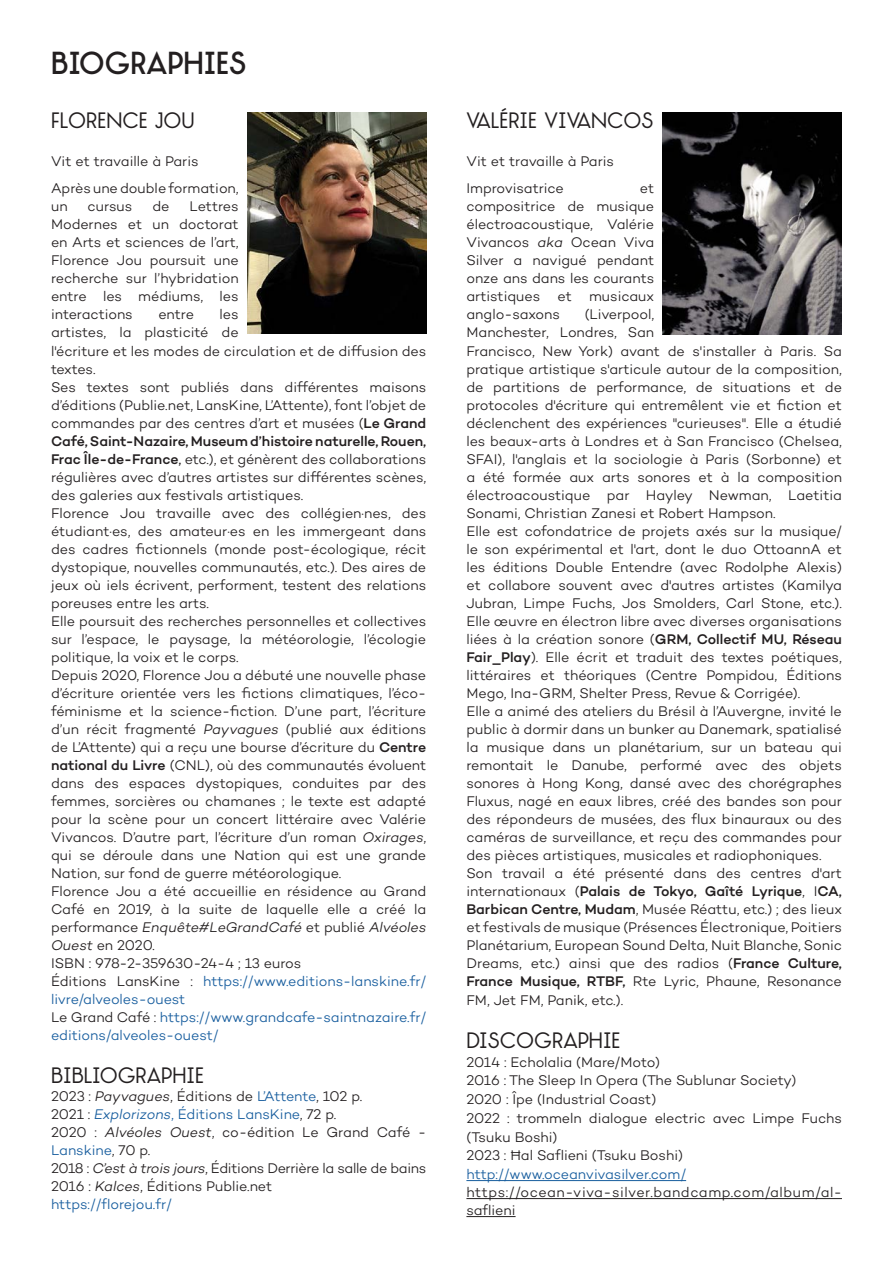
<style>
.page{position:relative;width:893px;height:1263px;background:#fff}
.page>*{position:absolute;margin:0;border:0;box-sizing:border-box;transform-origin:0 0}
.Sous_titre{font:700 30px "TJ Evolette A";color:#231f20}
.Sous_titre-2{font:21px "TJ Evolette A";color:#231f20}
.Vernissage___Lieux{font:300 14.25px/18px "Campton";letter-spacing:-.005em;color:#231f20;text-align:justify}
.note{font:300 14.25px/18px "Campton";color:#231f20}
.Vernissage___Lieux-2{font:300 14.25px/18px "Campton";color:#175d9e}
.note-2{font:300 14.25px/18px "Campton";letter-spacing:.03em;color:#231f20}
.Vernissage___Lieux-3{font:300 14.25px "Campton";letter-spacing:-.025em;color:#231f20}
.note-3{font:300 14.25px "Campton";letter-spacing:-.01em;color:#175d9e}
.s1{font-weight:500}
.s2{font-weight:400}
.s3{font-style:italic}
.s4{color:#231f20}
.s5{color:#175d9e}
</style>
<div class="page">
<img style="left:247px;top:113px;width:179px;height:221px">
<hr style="left:466px;top:1180px;width:220px;height:1px;background:#175d9e">
<hr style="left:466px;top:1198px;width:376px;height:1px;background:#231f20">
<hr style="left:466px;top:1216px;width:50px;height:1px;background:#231f20">
<img style="left:663px;top:113px;width:179px;height:221px">
<p class="Sous_titre" style="left:51px;top:45px;width:38px">BIOGRAP</p>
<p class="Sous_titre" style="left:183px;top:45px;width:65px">HIES</p>
<p class="Sous_titre-2" style="left:51px;top:108px;width:145px">FLORENCE JOU</p>
<p class="Vernissage___Lieux" style="left:51px;top:152px;width:149px">Vit et travaille à Paris</p>
<p class="Vernissage___Lieux" style="left:51px;top:179px;width:189px">Après une double formation, un</p>
<p class="Vernissage___Lieux" style="left:88px;top:197px;width:46px">cursus</p>
<p class="Vernissage___Lieux" style="left:152px;top:197px;width:19px">de</p>
<p class="Vernissage___Lieux" style="left:51px;top:197px;width:189px;text-indent:138px">Lettres Modernes et un doctorat en Arts et sciences de l’art, Florence Jou poursuit une recherche sur l’hybridation entre les médiums, les interactions</p>
<p class="Vernissage___Lieux" style="left:51px;top:305px;width:189px;text-align:right">les<br>artistes, la plasticité de</p>
<p class="Vernissage___Lieux" style="left:158px;top:305px;width:37px">entre</p>
<p class="Vernissage___Lieux" style="left:51px;top:342px;width:377px">l'écriture et les modes de circulation et de diffusion des textes.</p>
<p class="Vernissage___Lieux" style="left:51px;top:378px;width:377px">Ses textes sont publiés dans différentes maisons d’éditions (Publie.net, LansKine, L’Attente), font l’objet de commandes par des centres d’art et musées (<span class="s1">Le Grand Café, Saint-Nazaire, Museum d’histoire naturelle, Rouen, Frac Île-de-France</span><span class="s2">,</span> etc.), et génèrent des collaborations régulières avec d’autres artistes sur différentes scènes, des galeries aux festivals artistiques.</p>
<p class="Vernissage___Lieux" style="left:51px;top:504px;width:377px">Florence Jou travaille avec des collégien·nes, des étudiant·es, des amateur·es en les immergeant dans des cadres fictionnels (monde post-écologique, récit dystopique, nouvelles communautés, etc.). Des aires de jeux où iels écrivent, performent, testent des relations poreuses entre les arts.</p>
<p class="Vernissage___Lieux" style="left:51px;top:612px;width:377px">Elle poursuit des recherches personnelles et collectives sur l’espace, le paysage, la météorologie, l’écologie politique, la voix et le corps.</p>
<p class="Vernissage___Lieux" style="left:51px;top:666px;width:377px">Depuis 2020, Florence Jou a débuté une nouvelle phase d’écriture orientée vers les fictions climatiques, l’éco&shy;féminisme et la science-fiction. D’une part, l’écriture d’un récit fragmenté <span class="s3">Payvagues</span> (publié aux éditions de L’Attente) qui a reçu une bourse d’écriture du <span class="s1">Centre national du Livre</span> (CNL), où des communautés évoluent dans des espaces dystopiques, conduites par des femmes, sorcières ou chamanes ; le texte est adapté pour la scène pour un concert littéraire avec Valérie Vivancos. D’autre part, l’écriture d’un roman <span class="s3">Oxirages</span>, qui se déroule dans une Nation qui est une grande Nation, sur fond de guerre météorologique.</p>
<p class="Vernissage___Lieux" style="left:51px;top:882px;width:377px">Florence Jou a été accueillie en résidence au Grand Café en 2019, à la suite de laquelle elle a créé la performance <span class="s3">Enquête#LeGrandCafé</span> et publié <span class="s3">Alvéoles Ouest</span> en 2020<span class="s3">.</span></p>
<p class="Vernissage___Lieux" style="left:51px;top:954px;width:252px">ISBN : 978-2-359630-24-4 ; 13 euros</p>
<p class="Vernissage___Lieux-2" style="left:51px;top:972px;width:377px"><span class="s4">Éditions LansKine :</span> https://www.editions-lanskine.fr/ livre/alveoles-ouest</p>
<p class="Vernissage___Lieux-2" style="left:51px;top:1008px;width:377px"><span class="s4">Le Grand Café :</span> https://www.grandcafe-saintnazaire.fr/ editions/alveoles-ouest/</p>
<p class="Sous_titre-2" style="left:51px;top:1063px;width:154px">BIBLIOGRAPHIE</p>
<p class="Vernissage___Lieux" style="left:51px;top:1087px;width:313px">2023 : <span class="s3">Payvagues</span>, Éditions de <span class="s5">L’Attente</span>, 102 p.</p>
<p class="Vernissage___Lieux-2" style="left:51px;top:1105px;width:287px"><span class="s4">2021 :</span> <span class="s3">Explorizons</span>, Éditions LansKine<span class="s4">, 72 p.</span></p>
<p class="Vernissage___Lieux" style="left:51px;top:1123px;width:377px">2020 : <span class="s3">Alvéoles Ouest</span>, co-édition Le Grand Café -<br><span class="s5">Lanskine</span>, 70 p.</p>
<p class="Vernissage___Lieux-3" style="left:51px;top:1159px;width:377px">2018 : <span class="s3">C’est à trois jours</span>, Éditions Derrière la salle de bains</p>
<p class="Vernissage___Lieux" style="left:51px;top:1177px;width:223px">2016 : <span class="s3">Kalces</span>, Éditions Publie.net</p>
<p class="Vernissage___Lieux-2" style="left:51px;top:1195px;width:123px">https://florejou.fr/</p>
<p class="Sous_titre-2" style="left:466px;top:108px;width:189px">VALÉRIE VIVANCOS</p>
<p class="Vernissage___Lieux" style="left:466px;top:152px;width:149px">Vit et travaille à Paris</p>
<p class="note" style="left:466px;top:179px;width:99px">Improvisatrice</p>
<p class="note" style="left:466px;top:179px;width:189px;text-align:justify;text-indent:173px">et compositrice de musique électroacoustique, Valérie Vivancos <span class="s3">aka</span> Ocean Viva Silver a navigué pendant onze ans dans les courants artistiques et musicaux anglo-saxons</p>
<p class="note" style="left:466px;top:305px;width:189px;text-align:right">(Liverpool,<br>Manchester, Londres, San</p>
<p class="Vernissage___Lieux" style="left:466px;top:342px;width:377px">Francisco, New York) avant de s'installer à Paris. Sa pratique artistique s'articule autour de la composition, de partitions de performance, de situations et de protocoles d'écriture qui entremêlent vie et fiction et déclenchent des expériences "curieuses". Elle a étudié les beaux-arts à Londres et à San Francisco (Chelsea, SFAI), l'anglais et la sociologie à Paris (Sorbonne) et a été formée aux arts sonores et à la composition électroacoustique par Hayley Newman, Laetitia Sonami, Christian Zanesi et Robert Hampson.</p>
<p class="Vernissage___Lieux" style="left:466px;top:522px;width:377px">Elle est cofondatrice de projets axés sur la musique/ le son expérimental et l'art, dont le duo OttoannA et les éditions Double Entendre (avec Rodolphe Alexis) et collabore souvent avec d'autres artistes (Kamilya Jubran, Limpe Fuchs, Jos Smolders, Carl Stone, etc.).<br>Elle œuvre en électron libre avec diverses organisations liées à la création sonore (<span class="s1">GRM, Collectif MU, Réseau Fair_Play</span>). Elle écrit et traduit des textes poétiques, littéraires et théoriques (Centre Pompidou, Éditions Mego, Ina-GRM, Shelter Press, Revue &amp; Corrigée).</p>
<p class="Vernissage___Lieux" style="left:466px;top:702px;width:377px">Elle a animé des ateliers du Brésil à l’Auvergne, invité le public à dormir dans un bunker au Danemark, spatialisé la musique dans un planétarium, sur un bateau qui remontait le Danube, performé avec des objets sonores à Hong Kong, dansé avec des chorégraphes Fluxus, nagé en eaux libres, créé des bandes son pour des répondeurs de musées, des flux binauraux ou des caméras de surveillance, et reçu des commandes pour des pièces artistiques, musicales et radiophoniques.</p>
<p class="Vernissage___Lieux" style="left:466px;top:864px;width:377px">Son travail a été présenté dans des centres d'art internationaux (<span class="s1">Palais de Tokyo, Gaîté Lyrique</span>, I<span class="s1">CA, Barbican Centre, Mudam</span>, Musée Réattu, etc.) ; des lieux et festivals de musique (Présences Électronique, Poitiers Planétarium, European Sound Delta, Nuit Blanche, Sonic Dreams, etc.) ainsi que des radios (<span class="s1">France Culture, France Musique, RTBF,</span> Rte Lyric, Phaune, Resonance FM, Jet FM, Panik, etc.).</p>
<p class="Sous_titre-2" style="left:466px;top:1028px;width:156px">DISCOGRAPHIE</p>
<p class="note" style="left:466px;top:1052px;width:195px">2014 : Echolalia (Mare/Moto)</p>
<p class="note" style="left:466px;top:1071px;width:332px">2016 : The Sleep In Opera (The Sublunar Society)</p>
<p class="note" style="left:466px;top:1090px;width:191px">2020 : Îpe (Industrial Coast)</p>
<p class="note" style="left:466px;top:1108px;width:377px;line-height:18.8px">2022 : trommeln dialogue electric avec Limpe Fuchs (Tsuku Boshi)</p>
<p class="note" style="left:466px;top:1146px;width:218px">2023 : Ħal Saflieni (Tsuku Boshi)</p>
<p class="note-3" style="left:466px;top:1165px;width:221px">http://www.oceanvivasilver.com/</p>
<p class="note-2" style="left:466px;top:1183px;width:377px">https://ocean-viva-silver.bandcamp.com/album/al&shy;saflieni</p>
</div>
